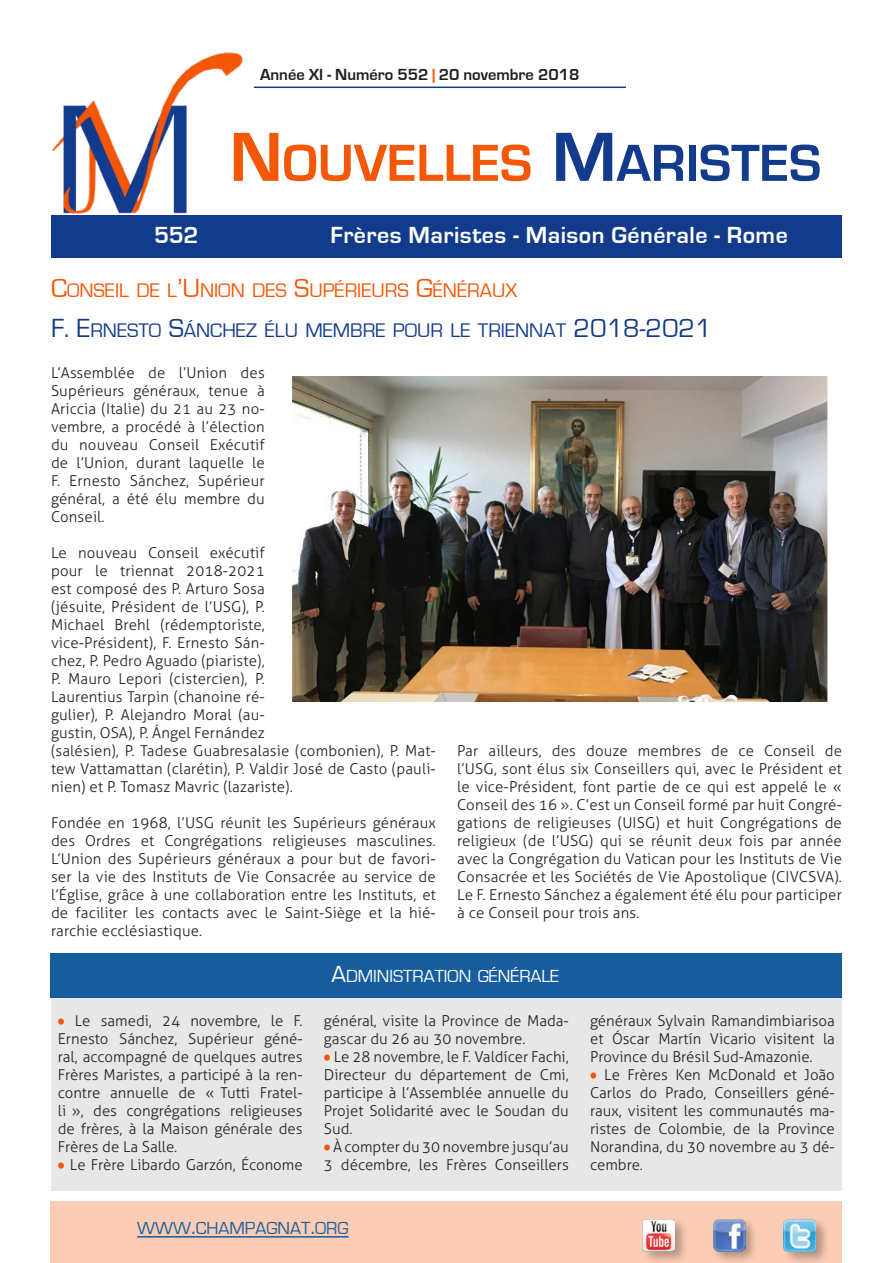
<style>
.page{position:relative;width:893px;height:1263px;background:#fff}
.page>*{position:absolute;margin:0;border:0;box-sizing:border-box;transform-origin:0 0}
.t1{font:700 54px "Eurostile";color:#f45706}
.t2{font:700 24px "Eurostile";letter-spacing:.02em;color:#fff}
.Titolo{font:20.25px "Eurostile";color:#123b8b}
.Titolo-2{font:20.25px "Eurostile";color:#f45706}
.TitoloBox{font:18px "Eurostile";color:#fff}
.t3{font:18px "Eurostile";color:#175d9e}
.t4{font:700 16.5px "Eurostile";color:#231f20}
.Testo_normal{font:300 15px/18px "Aller";letter-spacing:.01em;color:#231f20;text-align:justify}
.Testo_sinEspacio{font:300 15px/18px "Aller";color:#231f20;text-align:justify}
.s1{color:#f45706}
.s2{font-size:72px}
.s3{font-size:72px;color:#123b8b}
.s4{color:#123b8b}
.s5{font-size:27px}
.s6{font-family:"Berlin Sans FB";font-weight:400;color:#f45706}
.s7{font-size:24px}
</style>
<div class="page">
<div style="left:51px;top:215px;width:791px;height:43px;background:#123b8b"></div>
<div style="left:50px;top:1201px;width:792px;height:62px;background:#fccdb4"></div>
<hr style="left:137px;top:1236px;width:211px;height:1px;background:#175d9e">
<div style="left:711px;top:1217px;width:48px;height:46px;background:#231f20;opacity:.35"></div>
<img style="left:713px;top:1219px;width:32px;height:32px">
<div style="left:781px;top:1217px;width:49px;height:46px;background:#231f20;opacity:.35"></div>
<img style="left:784px;top:1219px;width:32px;height:32px">
<hr style="left:254px;top:87px;width:372px;height:1px;background:#123b8b">
<div style="left:641px;top:1217px;width:47px;height:46px;background:#231f20;opacity:.35"></div>
<img style="left:642px;top:1219px;width:33px;height:32px">
<img style="left:51px;top:52px;width:192px;height:162px">
<div style="left:51px;top:965px;width:791px;height:226px;background:#e7e7e7"></div>
<div style="left:50px;top:953px;width:792px;height:44px;background:#175d9e"></div>
<img style="left:294px;top:377px;width:532px;height:323px">
<p class="t4" style="left:260px;top:66px;width:321px">Année XI - Numéro 552 <span class="s1">|</span> 20 novembre 2018</p>
<h1 class="t1" style="left:230px;top:134px;width:593px"><span class="s2">N</span>OUVELLES <span class="s3">M</span><span class="s4">ARISTES</span></h1>
<h2 class="t2" style="left:154px;top:222px;width:46px">552</h2>
<h2 class="t2" style="left:330px;top:222px;width:459px">Frères Maristes - Maison Générale - Rome</h2>
<p class="Titolo-2" style="left:51px;top:279px;width:468px"><span class="s5">C</span>ONSEIL DE L<span class="s5">’U</span>NION DES <span class="s5">S</span>UPÉRIEURS <span class="s5">G</span>ÉNÉRAUX</p>
<p class="Titolo" style="left:51px;top:319px;width:662px"><span class="s5">F. E</span>RNESTO <span class="s5">S</span>ÁNCHEZ ÉLU MEMBRE POUR LE TRIENNAT <span class="s5">2018-2021</span></p>
<p class="Testo_normal" style="left:51px;top:364px;width:215px">L’Assemblée de l’Union des Supérieurs généraux, tenue à Ariccia (Italie) du 21 au 23 no&shy;vembre, a procédé à l’élection du nouveau Conseil Exécutif de l’Union, durant laquelle le F. Ernesto Sánchez, Supérieur général, a été élu membre du Conseil.</p>
<p class="Testo_normal" style="left:51px;top:544px;width:386px;text-align:left">Le nouveau Conseil exécutif<br>pour le triennat 2018-2021<br>est composé des P. Arturo Sosa<br>(jésuite, Président de l’USG), P.<br>Michael Brehl (rédemptoriste,<br>vice-Président), F. Ernesto Sán-<br>chez, P. Pedro Aguado (piariste),<br>P. Mauro Lepori (cistercien), P.<br>Laurentius Tarpin (chanoine ré-<br>gulier), P. Alejandro Moral (au-<br>gustin, OSA), P. Ángel Fernández<br>(salésien), P. Tadese Guabresalasie (combonien), P. Mat&shy;tew Vattamattan (clarétin), P. Valdir José de Casto (pauli&shy;nien) et P. Tomasz Mavric (lazariste).</p>
<p class="Testo_normal" style="left:51px;top:814px;width:386px">Fondée en 1968, l’USG réunit les Supérieurs généraux des Ordres et Congrégations religieuses masculines.<br>L’Union des Supérieurs généraux a pour but de favori&shy;ser la vie des Instituts de Vie Consacrée au service de l’Église, grâce à une collaboration entre les Instituts, et de faciliter les contacts avec le Saint-Siège et la hié&shy;rarchie ecclésiastique.</p>
<p class="Testo_normal" style="left:457px;top:742px;width:386px">Par ailleurs, des douze membres de ce Conseil de l’USG, sont élus six Conseillers qui, avec le Président et le vice-Président, font partie de ce qui est appelé le « Conseil des 16 ». C’est un Conseil formé par huit Congré&shy;gations de religieuses (UISG) et huit Congrégations de religieux (de l’USG) qui se réunit deux fois par année avec la Congrégation du Vatican pour les Instituts de Vie Consacrée et les Sociétés de Vie Apostolique (CIVCSVA).<br>Le F. Ernesto Sánchez a également été élu pour participer à ce Conseil pour trois ans.</p>
<p class="Testo_sinEspacio" style="left:58px;top:1012px;width:246px"><span class="s6">•</span> Le samedi, 24 novembre, le F.<br>Ernesto Sánchez, Supérieur géné&shy;ral, accompagné de quelques autres Frères Maristes, a participé à la ren&shy;contre annuelle de « Tutti Fratel&shy;li », des congrégations religieuses de frères, à la Maison générale des Frères de La Salle.</p>
<p class="Testo_sinEspacio" style="left:58px;top:1156px;width:246px"><span class="s6">•</span> Le Frère Libardo Garzón, Économe</p>
<p class="TitoloBox" style="left:331px;top:966px;width:229px"><span class="s7">A</span>DMINISTRATION GÉNÉRALE</p>
<p class="Testo_sinEspacio" style="left:324px;top:1012px;width:246px">général, visite la Province de Mada&shy;gascar du 26 au 30 novembre.</p>
<p class="Testo_sinEspacio" style="left:324px;top:1048px;width:246px"><span class="s6">•</span> Le 28 novembre, le F. Valdícer Fachi, Directeur du département de Cmi, participe à l’Assemblée annuelle du Projet Solidarité avec le Soudan du Sud.</p>
<p class="Testo_sinEspacio" style="left:324px;top:1138px;width:246px"><span class="s6">•</span> À compter du 30 novembre jusqu’au<br>3 décembre, les Frères Conseillers</p>
<p class="t3" style="left:137px;top:1219px;width:213px">WWW<span class="s7">.</span>CHAMPAGNAT<span class="s7">.</span>ORG</p>
<p class="Testo_sinEspacio" style="left:590px;top:1012px;width:246px">généraux Sylvain Ramandimbiarisoa et Óscar Martín Vicario visitent la Province du Brésil Sud-Amazonie.</p>
<p class="Testo_sinEspacio" style="left:590px;top:1066px;width:246px"><span class="s6">•</span> Le Frères Ken McDonald et João Carlos do Prado, Conseillers géné&shy;raux, visitent les communautés ma&shy;ristes de Colombie, de la Province Norandina, du 30 novembre au 3 dé&shy;cembre.</p>
</div>
